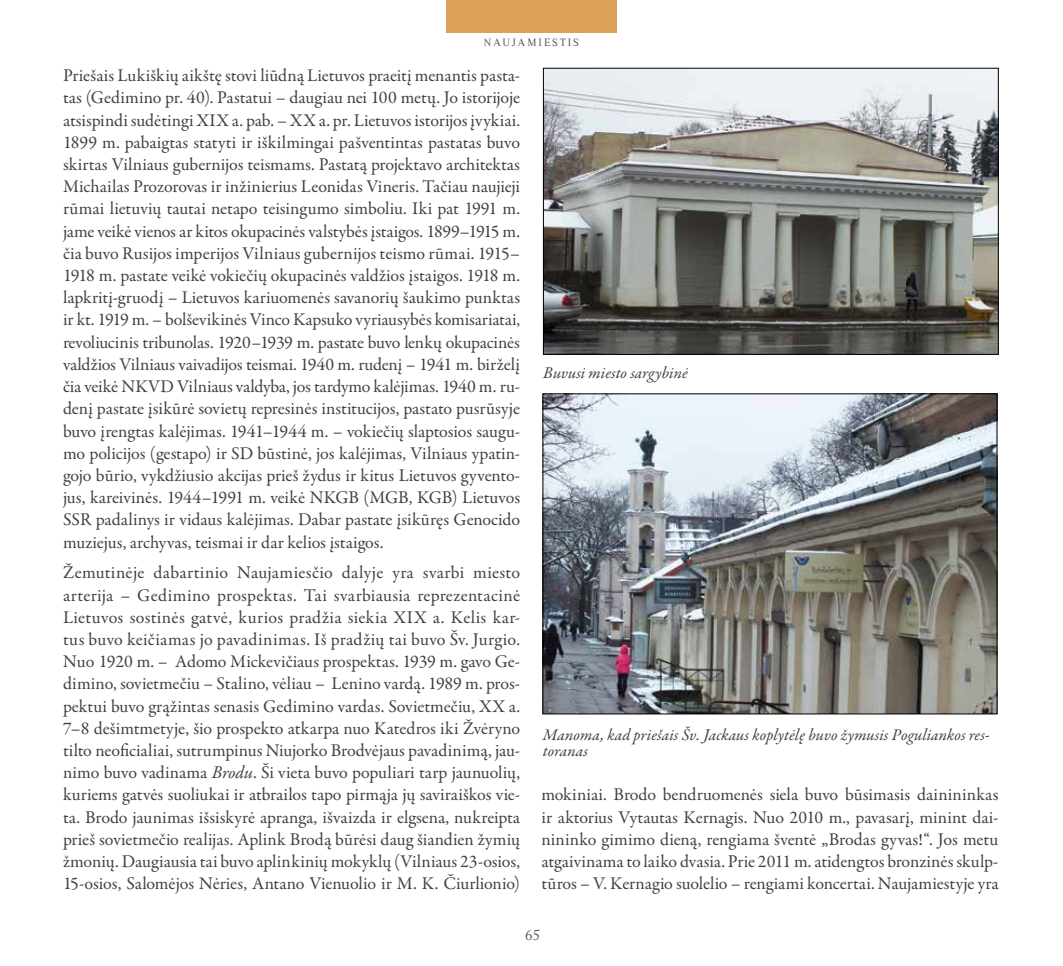
<style>
.page{position:relative;width:1063px;height:966px;background:#fff}
.page>*{position:absolute;margin:0;border:0;box-sizing:border-box;transform-origin:0 0}
.t1{font:18px/22.2px "Garamond Premr Pro";letter-spacing:-.005em;color:#414042;text-align:justify}
.t2{font:italic 16.5px/16.5px "Garamond Premr Pro";letter-spacing:.005em;color:#414042}
.t3{font:15px "Adobe Caslon Pro";color:#58595b}
.t4{font:10.5px "Aistika";letter-spacing:.17em;color:#58595b}
.s1{font-style:italic}
</style>
<div class="page">
<div style="left:446px;top:0;width:171px;height:32px;background:#dba257"></div>
<img style="left:545px;top:395px;width:450px;height:317px">
<div style="left:543px;top:393px;width:454px;height:321px;border:1px solid #000"></div>
<img style="left:545px;top:70px;width:452px;height:282px">
<div style="left:543px;top:68px;width:456px;height:286px;border:1px solid #000"></div>
<p class="t4" style="left:484px;top:35px;width:97px">NAUJAMIESTIS</p>
<p class="t1" style="left:63px;top:65px;width:459px">Priešais Lukiškių aikštę stovi liūdną Lietuvos praeitį menantis pasta&shy;tas (Gedimino pr. 40). Pastatui – daugiau nei 100 metų. Jo istorijoje atsispindi sudėtingi XIX a. pab. – XX a. pr. Lietuvos istorijos įvykiai.<br>1899 m. pabaigtas statyti ir iškilmingai pašventintas pastatas buvo skirtas Vilniaus gubernijos teismams. Pastatą projektavo architektas Michailas Prozorovas ir inžinierius Leonidas Vineris. Tačiau naujieji rūmai lietuvių tautai netapo teisingumo simboliu. Iki pat 1991 m. jame veikė vienos ar kitos okupacinės valstybės įstaigos. 1899–1915 m. čia buvo Rusijos imperijos Vilniaus gubernijos teismo rūmai. 1915– 1918 m. pastate veikė vokiečių okupacinės valdžios įstaigos. 1918 m. lapkritį-gruodį – Lietuvos kariuomenės savanorių šaukimo punktas ir kt. 1919 m. – bolševikinės Vinco Kapsuko vyriausybės komisariatai, revoliucinis tribunolas. 1920–1939 m. pastate buvo lenkų okupacinės valdžios Vilniaus vaivadijos teismai. 1940 m. rudenį – 1941 m. birželį čia veikė NKVD Vilniaus valdyba, jos tardymo kalėjimas. 1940 m. ru&shy;denį pastate įsikūrė sovietų represinės institucijos, pastato pusrūsyje buvo įrengtas kalėjimas. 1941–1944 m. – vokiečių slaptosios saugu&shy;mo policijos (gestapo) ir SD būstinė, jos kalėjimas, Vilniaus ypatin&shy;gojo būrio, vykdžiusio akcijas prieš žydus ir kitus Lietuvos gyvento&shy;jus, kareivinės. 1944–1991 m. veikė NKGB (MGB, KGB) Lietuvos SSR padalinys ir vidaus kalėjimas. Dabar pastate įsikūręs Genocido muziejus, archyvas, teismai ir dar kelios įstaigos.</p>
<p class="t1" style="left:63px;top:562px;width:459px">Žemutinėje dabartinio Naujamiesčio dalyje yra svarbi miesto arterija – Gedimino prospektas. Tai svarbiausia reprezentacinė Lietuvos sostinės gatvė, kurios pradžia siekia XIX a. Kelis kar&shy;tus buvo keičiamas jo pavadinimas. Iš pradžių tai buvo Šv. Jurgio.<br>Nuo 1920 m. – Adomo Mickevičiaus prospektas. 1939 m. gavo Ge&shy;dimino, sovietmečiu – Stalino, vėliau – Lenino vardą. 1989 m. pros&shy;pektui buvo grąžintas senasis Gedimino vardas. Sovietmečiu, XX a.<br>7–8 dešimtmetyje, šio prospekto atkarpa nuo Katedros iki Žvėryno tilto neoficialiai, sutrumpinus Niujorko Brodvėjaus pavadinimą, jau&shy;nimo buvo vadinama <span class="s1">Brodu</span>. Ši vieta buvo populiari tarp jaunuolių, kuriems gatvės suoliukai ir atbrailos tapo pirmąja jų saviraiškos vie&shy;ta. Brodo jaunimas išsiskyrė apranga, išvaizda ir elgsena, nukreipta prieš sovietmečio realijas. Aplink Brodą būrėsi daug šiandien žymių žmonių. Daugiausia tai buvo aplinkinių mokyklų (Vilniaus 23-osios, 15-osios, Salomėjos Nėries, Antano Vienuolio ir M. K. Čiurlionio)</p>
<p class="t2" style="left:543px;top:366px;width:146px">Buvusi miesto sargybinė</p>
<p class="t2" style="left:543px;top:727px;width:448px">Manoma, kad priešais Šv. Jackaus koplytėlę buvo žymusis Poguliankos res&shy;toranas</p>
<p class="t1" style="left:541px;top:783px;width:459px">mokiniai. Brodo bendruomenės siela buvo būsimasis dainininkas ir aktorius Vytautas Kernagis. Nuo 2010 m., pavasarį, minint dai&shy;nininko gimimo dieną, rengiama šventė „Brodas gyvas!“. Jos metu atgaivinama to laiko dvasia. Prie 2011 m. atidengtos bronzinės skulp&shy;tūros – V. Kernagio suolelio – rengiami koncertai. Naujamiestyje yra</p>
<p class="t3" style="left:525px;top:925px;width:16px">65</p>
</div>
